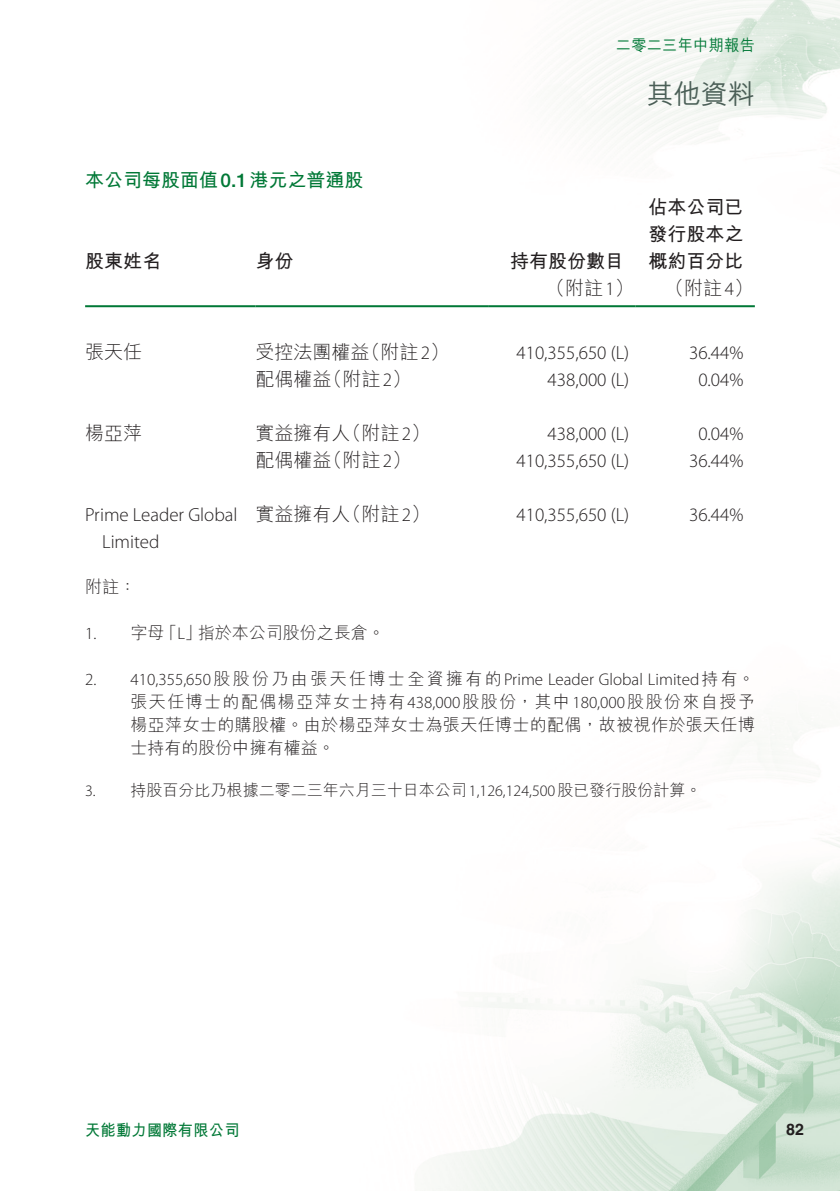
<style>
.page{position:relative;width:840px;height:1191px;background:#fff}
.page>*{position:absolute;margin:0;border:0;box-sizing:border-box;transform-origin:0 0}
.t1{font:500 27px "M Hei HK";color:#4b5f57}
._50_Table_Body{font:300 19px/27px "Myriad Pro";color:#231f20}
._50_Table_Body-2{font:300 19px "M Hei HK";color:#231f20}
._50_Table_Body-3{font:700 19px "M Hei HK";color:#231f20}
._02_Heading_2{font:700 19px "M Hei HK";color:#007836}
._10_Notes_text{font:300 17px/23px "M Hei HK";letter-spacing:.02em;color:#231f20;text-align:justify}
._10_Notes_text-2{font:300 17px "Myriad Pro";color:#231f20}
._10_Notes_text-3{font:300 17px "M Hei HK";color:#231f20}
._00_Body_text{font:300 16px "M Hei HK";color:#231f20}
.t2{font:700 16px "M Hei HK";letter-spacing:.015em;color:#007836;scale:.95 1}
.t3{font:500 16px "M Hei HK";letter-spacing:.015em;color:#007836;scale:.95 1}
.t4{font:700 16px "Helvetica LT Std";color:#231f20}
._00_Body_text-2{font:300 16px "Myriad Pro";color:#231f20}
.s1{font-family:"Helvetica Neue LT Std";font-weight:500}
.s2{font-family:"Myriad Pro"}
.s3{font-family:"M Hei HK"}
</style>
<div class="page">
<img style="left:85px;top:0;width:754px;height:1191px">
<hr style="left:85px;top:305px;width:170px;height:2px;background:#007836">
<hr style="left:255px;top:305px;width:233px;height:2px;background:#007836">
<hr style="left:488px;top:305px;width:147px;height:2px;background:#007836">
<hr style="left:635px;top:305px;width:119px;height:2px;background:#007836">
<p class="t3" style="left:615px;top:34px;width:148px">二零二三年中期報告</p>
<h1 class="t1" style="left:646px;top:74px;width:109px">其他資料</h1>
<p class="_02_Heading_2" style="left:85px;top:166px;width:280px">本公司每股面值<span class="s1">0.1</span>港元之普通股</p>
<p class="_50_Table_Body-3" style="left:85px;top:247px;width:77px">股東姓名</p>
<p class="_50_Table_Body-3" style="left:255px;top:247px;width:39px">身份</p>
<p class="_50_Table_Body-3" style="left:510px;top:247px;width:115px">持有股份數目</p>
<p class="_50_Table_Body-3" style="left:648px;top:193px;width:96px">佔本公司已</p>
<p class="_50_Table_Body-3" style="left:648px;top:220px;width:96px">發行股本之</p>
<p class="_50_Table_Body-3" style="left:648px;top:247px;width:96px">概約百分比</p>
<p class="_50_Table_Body-2" style="left:545px;top:278px;width:89px">（附註<span class="s2">1</span>）</p>
<p class="_50_Table_Body-2" style="left:665px;top:278px;width:89px">（附註 (<span class="s2">4</span></p>
<p class="_50_Table_Body-2" style="left:85px;top:342px;width:58px">張天任</p>
<p class="_50_Table_Body-2" style="left:361px;top:342px;width:89px">（附註 ）<span class="s2">2</span></p>
<p class="_50_Table_Body-2" style="left:255px;top:342px;width:115px">受控法團權益</p>
<p class="_50_Table_Body" style="left:516px;top:339px;width:114px">410,355,650 (L(</p>
<p class="_50_Table_Body" style="left:688px;top:339px;width:56px">36.44%</p>
<p class="_50_Table_Body-2" style="left:323px;top:369px;width:89px">（附註 ）<span class="s2">2</span></p>
<p class="_50_Table_Body-2" style="left:255px;top:369px;width:77px">配偶權益</p>
<p class="_50_Table_Body" style="left:547px;top:366px;width:83px">438,000 (L(</p>
<p class="_50_Table_Body" style="left:698px;top:366px;width:47px">0.04%</p>
<p class="_50_Table_Body-2" style="left:85px;top:423px;width:58px">楊亞萍</p>
<p class="_50_Table_Body-2" style="left:255px;top:423px;width:96px">實益擁有人</p>
<p class="_50_Table_Body-2" style="left:342px;top:423px;width:89px">（附註 ）<span class="s2">2</span></p>
<p class="_50_Table_Body" style="left:547px;top:420px;width:83px">438,000 (L(</p>
<p class="_50_Table_Body" style="left:698px;top:420px;width:47px">0.04%</p>
<p class="_50_Table_Body-2" style="left:323px;top:450px;width:89px">（附註 ）<span class="s2">2</span></p>
<p class="_50_Table_Body-2" style="left:255px;top:450px;width:77px">配偶權益</p>
<p class="_50_Table_Body" style="left:516px;top:447px;width:114px">410,355,650 (L(</p>
<p class="_50_Table_Body" style="left:688px;top:447px;width:56px">36.44%</p>
<p class="_50_Table_Body-2" style="left:255px;top:504px;width:96px">實益擁有人</p>
<p class="_50_Table_Body-2" style="left:342px;top:504px;width:89px">（附註 ）<span class="s2">2</span></p>
<p class="_50_Table_Body" style="left:102px;top:501px;width:137px;text-indent:-17px">Prime Leader Global<br>Limited</p>
<p class="_50_Table_Body" style="left:688px;top:501px;width:56px">36.44%</p>
<p class="_50_Table_Body" style="left:516px;top:501px;width:114px">410,355,650 (L(</p>
<p class="_10_Notes_text" style="left:85px;top:574px;width:52px">附註：</p>
<p class="_10_Notes_text-2" style="left:85px;top:622px;width:13px">1.</p>
<p class="_10_Notes_text-2" style="left:85px;top:668px;width:13px">2.</p>
<p class="_00_Body_text-2" style="left:85px;top:780px;width:12px">3.</p>
<p class="_10_Notes_text" style="left:130px;top:620px;width:35px">字母</p>
<p class="_10_Notes_text-3" style="left:198px;top:623px;width:189px">指於本公司股份之長倉。</p>
<p class="_10_Notes_text" style="left:160px;top:620px;width:43px">「」<span class="s2">L</span></p>
<p class="_10_Notes_text-2" style="left:130px;top:668px;width:625px">410,355,650<span class="s3">股股份乃由張天任博士全資擁有的</span>Prime Leader Global Limited<span class="s3">持有。</span></p>
<p class="_10_Notes_text" style="left:130px;top:689px;width:625px">張天任博士的配偶楊亞萍女士持有<span class="s2">438,000</span>股股份，其中<span class="s2">180,000</span>股股份來自授予楊亞萍女士的購股權。由於楊亞萍女士為張天任博士的配偶，故被視作於張天任博士持有的股份中擁有權益。</p>
<p class="_00_Body_text" style="left:130px;top:781px;width:572px">持股百分比乃根據二零二三年六月三十日本公司<span class="s2">1,126,124,500</span>股已發行股份計算。</p>
<p class="t2" style="left:85px;top:1118px;width:164px">天能動力國際有限公司</p>
<p class="t4" style="left:785px;top:1120px;width:19px">82</p>
</div>
